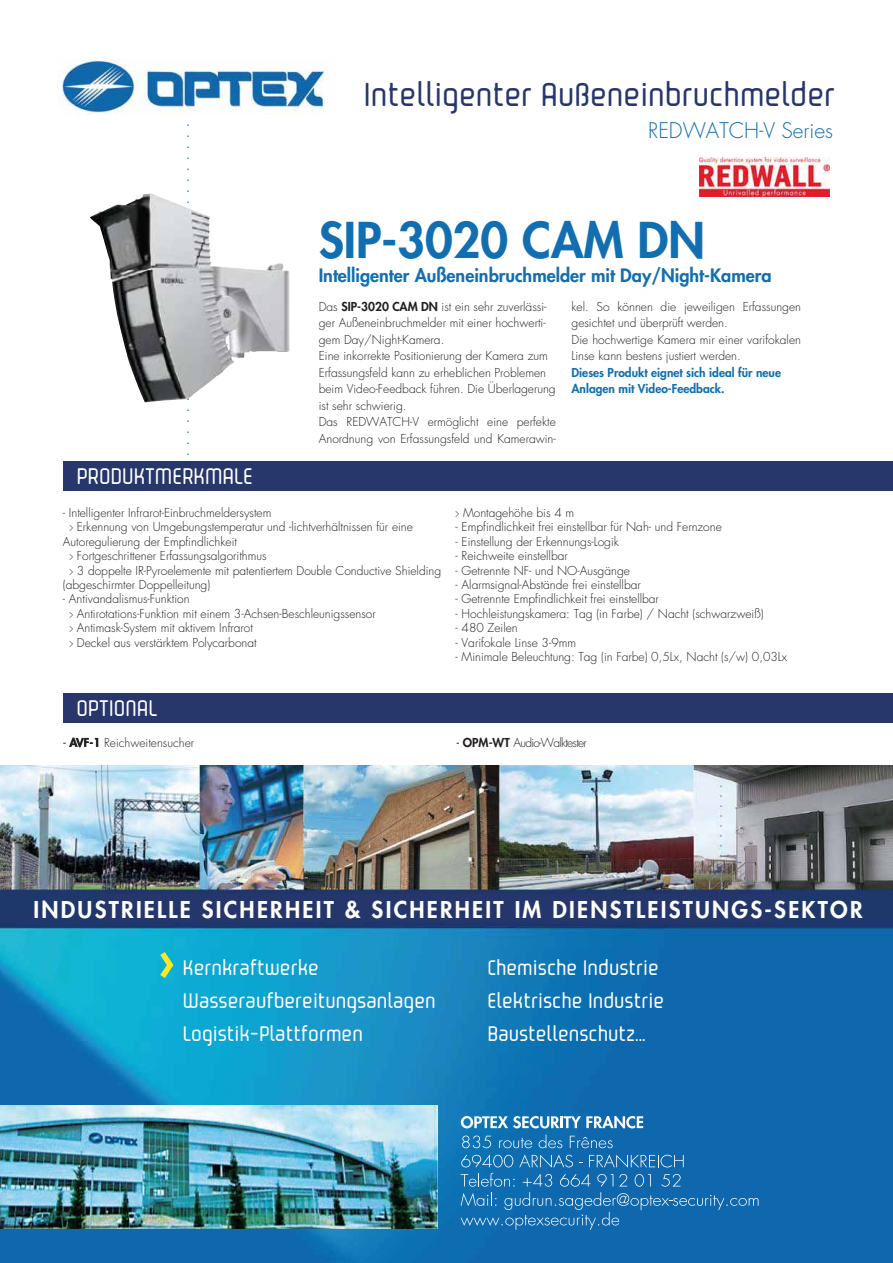
<style>
.page{position:relative;width:893px;height:1263px;background:#fff}
.page>*{position:absolute;margin:0;border:0;box-sizing:border-box;transform-origin:0 0}
.t1{font:800 54px "Futura";color:#f8e825}
.t2{font:800 48px "Futura";color:#116eb1}
.t3{font:33px "Propane";color:#27366b}
.t4{font:800 22.5px "Futura";letter-spacing:.1em;color:#fff}
.t5{font:22.5px "Propane";color:#fff}
.t6{font:21px/33px "Propane";color:#fff}
.t7{font:300 21px "Futura";color:#116eb1}
.t8{font:800 18px "Futura";color:#116eb1}
.t9{font:300 12px/16.5px "Futura";color:#231f20}
.t10{font:300 12px "Futura";color:#231f20;scale:.5 1}
.t11{font:800 12px/16.5px "Futura";color:#116eb1}
.t12{font:300 12px "Futura";letter-spacing:-.06em;color:#231f20}
.s1{font-weight:800}
</style>
<div class="page">
<img style="left:0;top:765px;width:892px;height:498px">
<img style="left:58px;top:60px;width:267px;height:54px">
<img style="left:90px;top:193px;width:199px;height:209px">
<img style="left:699px;top:157px;width:130px;height:39px">
<div style="left:64px;top:461px;width:828px;height:30px;background:#27366b"></div>
<div style="left:64px;top:693px;width:828px;height:30px;background:#27366b"></div>
<svg style="left:461px;top:1116px;width:182px;height:12px"></svg>
<svg style="left:462px;top:1135px;width:29px;height:13px"></svg>
<svg style="left:499px;top:1138px;width:33px;height:10px"></svg>
<svg style="left:539px;top:1134px;width:23px;height:14px"></svg>
<svg style="left:570px;top:1136px;width:43px;height:12px"></svg>
<svg style="left:461px;top:1154px;width:297px;height:76px"></svg>
<div style="left:100px;top:894px;width:686px;height:28px;background:#24366b"></div>
<img style="left:0;top:1106px;width:437px;height:122px">
<h3 class="t3" style="left:363px;top:76px;width:473px">Intelligenter Außeneinbruchmelder</h3>
<h3 class="t7" style="left:648px;top:117px;width:186px">REDWATCH-V Series</h3>
<h2 class="t2" style="left:319px;top:208px;width:388px">SIP-3020 CAM DN</h2>
<h3 class="t8" style="left:319px;top:263px;width:454px">Intelligenter Außeneinbruchmelder mit Day/Night-Kamera</h3>
<h3 class="t5" style="left:76px;top:464px;width:178px">PRODUKTMERKMALE</h3>
<p class="t9" style="left:319px;top:298px;width:239px">Das <span class="s1">SIP-3020 CAM DN</span> ist ein sehr zuverlässi&shy;ger Außeneinbruchmelder mit einer hochwerti&shy;gem Day/Night-Kamera.<br>Eine inkorrekte Positionierung der Kamera zum Erfassungsfeld kann zu erheblichen Problemen beim Video-Feedback führen. Die Überlagerung ist sehr schwierig.<br>Das REDWATCH-V ermöglicht eine perfekte Anordnung von Erfassungsfeld und Kamerawin-</p>
<p class="t9" style="left:571px;top:298px;width:231px">kel. So können die jeweiligen Erfassungen gesichtet und überprüft werden.<br>Die hochwertige Kamera mir einer varifokalen Linse kann bestens justiert werden.</p>
<p class="t11" style="left:571px;top:364px;width:211px">Dieses Produkt eignet sich ideal für neue<br>Anlagen mit Video-Feedback.</p>
<p class="t9" style="left:63px;top:505px;width:210px">- Intelligenter Infrarot-Einbruchmeldersystem</p>
<p class="t10" style="left:69px;top:519px;width:689px">&gt; Erkennung von Umgebungstemperatur und -lichtverhältnissen für eine</p>
<p class="t9" style="left:63px;top:533px;width:176px">Autoregulierung der Empfindlichkeit</p>
<p class="t10" style="left:69px;top:548px;width:396px">&gt; Fortgeschrittener Erfassungsalgorithmus</p>
<p class="t10" style="left:69px;top:563px;width:745px">&gt; 3 doppelte IR-Pyroelemente mit patentiertem Double Conductive Shielding</p>
<p class="t9" style="left:63px;top:577px;width:149px">(abgeschirmter Doppelleitung)</p>
<p class="t9" style="left:69px;top:592px;width:308px;line-height:14.4px;text-indent:-6px">- Antivandalismus-Funktion<br>&gt; Antirotations-Funktion mit einem 3-Achsen-Beschleunigssensor &gt; Antimask-System mit aktivem Infrarot<br>&gt; Deckel aus verstärktem Polycarbonat</p>
<h3 class="t5" style="left:76px;top:696px;width:82px">OPTIONAL</h3>
<p class="t10" style="left:456px;top:505px;width:239px">&gt; Montagehöhe bis 4 m</p>
<p class="t9" style="left:456px;top:519px;width:268px">- Empfindlichkeit frei einstellbar für Nah- und Fernzone</p>
<p class="t9" style="left:456px;top:533px;width:165px">- Einstellung der Erkennungs-Logik</p>
<p class="t9" style="left:456px;top:548px;width:114px">- Reichweite einstellbar</p>
<p class="t9" style="left:456px;top:562px;width:176px">- Getrennte NF- und NO-Ausgänge</p>
<p class="t9" style="left:456px;top:577px;width:187px">- Alarmsignal-Abstände frei einstellbar</p>
<p class="t9" style="left:456px;top:591px;width:205px">- Getrennte Empfindlichkeit frei einstellbar</p>
<p class="t9" style="left:456px;top:605px;width:309px">- Hochleistungskamera: Tag (in Farbe) / Nacht (schwarzweiß)</p>
<p class="t9" style="left:456px;top:620px;width:64px">- 480 Zeilen</p>
<p class="t9" style="left:456px;top:634px;width:122px">- Varifokale Linse 3-9mm</p>
<p class="t9" style="left:456px;top:649px;width:333px">- Minimale Beleuchtung: Tag (in Farbe) 0,5Lx, Nacht (s/w) 0,03Lx</p>
<p class="t9" style="left:64px;top:735px;width:132px">- <span class="s1">AVF-1</span> Reichweitensucher</p>
<p class="t12" style="left:457px;top:735px;width:132px">- <span class="s1">OPM-WT</span> Audio-Walktester</p>
<h3 class="t4" style="left:34px;top:895px;width:831px">INDUSTRIELLE SICHERHEIT &amp; SICHERHEIT IM DIENSTLEISTUNGS-SEKTOR</h3>
<h1 class="t1" style="left:157px;top:926px;width:18px">›</h1>
<h3 class="t6" style="left:183px;top:951px;width:254px">Kernkraftwerke<br>Wasseraufbereitungsanlagen<br>Logistik-Plattformen</h3>
<h3 class="t6" style="left:487px;top:951px;width:178px">Chemische Industrie<br>Elektrische Industrie<br>Baustellenschutz...</h3>
</div>
